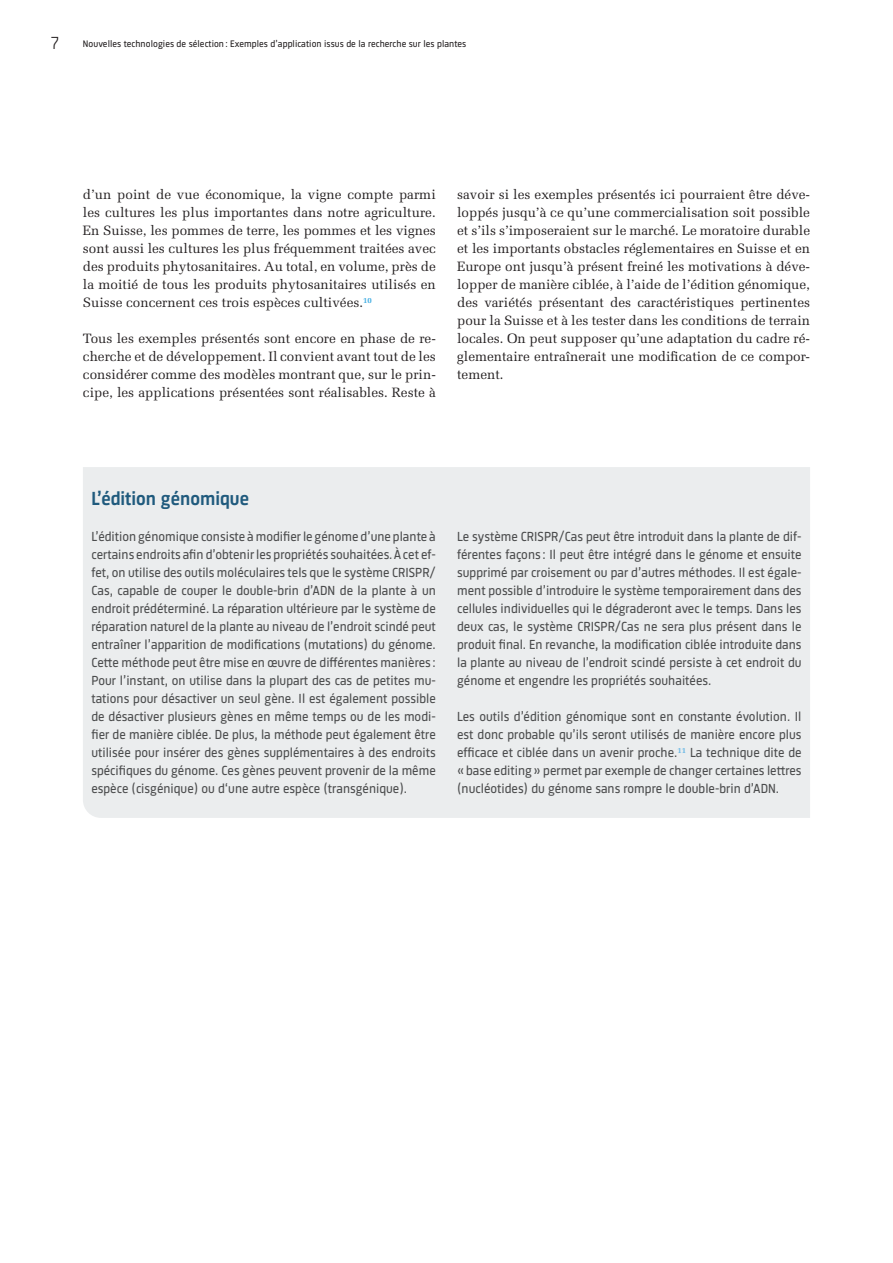
<style>
.page{position:relative;width:893px;height:1263px;background:#fff}
.page>*{position:absolute;margin:0;border:0;box-sizing:border-box;transform-origin:0 0}
.t1{font:500 19.5px "Sinews Sans Pro";color:#1f5a7d}
.t2{font:300 18px "Sinews Sans Pro";color:#231f20}
.t3{font:13.5px/18px "Sinews Sans Pro";color:#4b4c4d;text-align:justify}
.t4{font:13.5px/18px "Melior LT Pro";color:#231f20;text-align:justify}
.t5{font:9.75px "Sinews Sans Pro";letter-spacing:.005em;color:#231f20}
</style>
<div class="page">
<div style="left:83px;top:467px;width:727px;height:351px;background:#ebedee"></div>
<h2 class="t2" style="left:51px;top:30px;width:9px">7</h2>
<p class="t5" style="left:83px;top:37px;width:385px">Nouvelles technologies de sélection : Exemples d’application issus de la recherche sur les plantes</p>
<p class="t4" style="left:83px;top:186px;width:354px">d’un point de vue économique, la vigne compte parmi les cultures les plus importantes dans notre agriculture.<br>En Suisse, les pommes de terre, les pommes et les vignes sont aussi les cultures les plus fréquemment traitées avec des produits phytosanitaires. Au total, en volume, près de la moitié de tous les produits phytosanitaires utilisés en Suisse concernent ces trois espèces cultivées.<sup>10</sup></p>
<p class="t4" style="left:83px;top:330px;width:354px">Tous les exemples présentés sont encore en phase de re&shy;cherche et de développement. Il convient avant tout de les considérer comme des modèles montrant que, sur le prin&shy;cipe, les applications présentées sont réalisables. Reste à</p>
<p class="t4" style="left:457px;top:186px;width:354px">savoir si les exemples présentés ici pourraient être déve&shy;loppés jusqu’à ce qu’une commercialisation soit possible et s’ils s’imposeraient sur le marché. Le moratoire durable et les importants obstacles réglementaires en Suisse et en Europe ont jusqu’à présent freiné les motivations à déve&shy;lopper de manière ciblée, à l’aide de l’édition génomique, des variétés présentant des caractéristiques pertinentes pour la Suisse et à les tester dans les conditions de terrain locales. On peut supposer qu’une adaptation du cadre ré&shy;glementaire entraînerait une modification de ce compor&shy;tement.</p>
<h1 class="t1" style="left:91px;top:484px;width:159px">L’édition génomique</h1>
<p class="t3" style="left:91px;top:527px;width:346px">L’édition génomique consiste à modifier le génome d’une plante à certains endroits afin d’obtenir les propriétés souhaitées. À cet ef&shy;fet, on utilise des outils moléculaires tels que le système CRISPR/ Cas, capable de couper le double-brin d’ADN de la plante à un endroit prédéterminé. La réparation ultérieure par le système de réparation naturel de la plante au niveau de l’endroit scindé peut entraîner l’apparition de modifications (mutations) du génome.<br>Cette méthode peut être mise en œuvre de différentes manières :<br>Pour l’instant, on utilise dans la plupart des cas de petites mu&shy;tations pour désactiver un seul gène. Il est également possible de désactiver plusieurs gènes en même temps ou de les modi&shy;fier de manière ciblée. De plus, la méthode peut également être utilisée pour insérer des gènes supplémentaires à des endroits spécifiques du génome. Ces gènes peuvent provenir de la même espèce (cisgénique) ou d‘une autre espèce (transgénique).</p>
<p class="t3" style="left:457px;top:527px;width:346px">Le système CRISPR/Cas peut être introduit dans la plante de dif&shy;férentes façons : Il peut être intégré dans le génome et ensuite supprimé par croisement ou par d’autres méthodes. Il est égale&shy;ment possible d’introduire le système temporairement dans des cellules individuelles qui le dégraderont avec le temps. Dans les deux cas, le système CRISPR/Cas ne sera plus présent dans le produit final. En revanche, la modification ciblée introduite dans la plante au niveau de l’endroit scindé persiste à cet endroit du génome et engendre les propriétés souhaitées.</p>
<p class="t3" style="left:457px;top:707px;width:346px">Les outils d’édition génomique sont en constante évolution. Il est donc probable qu’ils seront utilisés de manière encore plus efficace et ciblée dans un avenir proche.<sup>11</sup> La technique dite de « base editing » permet par exemple de changer certaines lettres (nucléotides) du génome sans rompre le double-brin d’ADN.</p>
</div>
